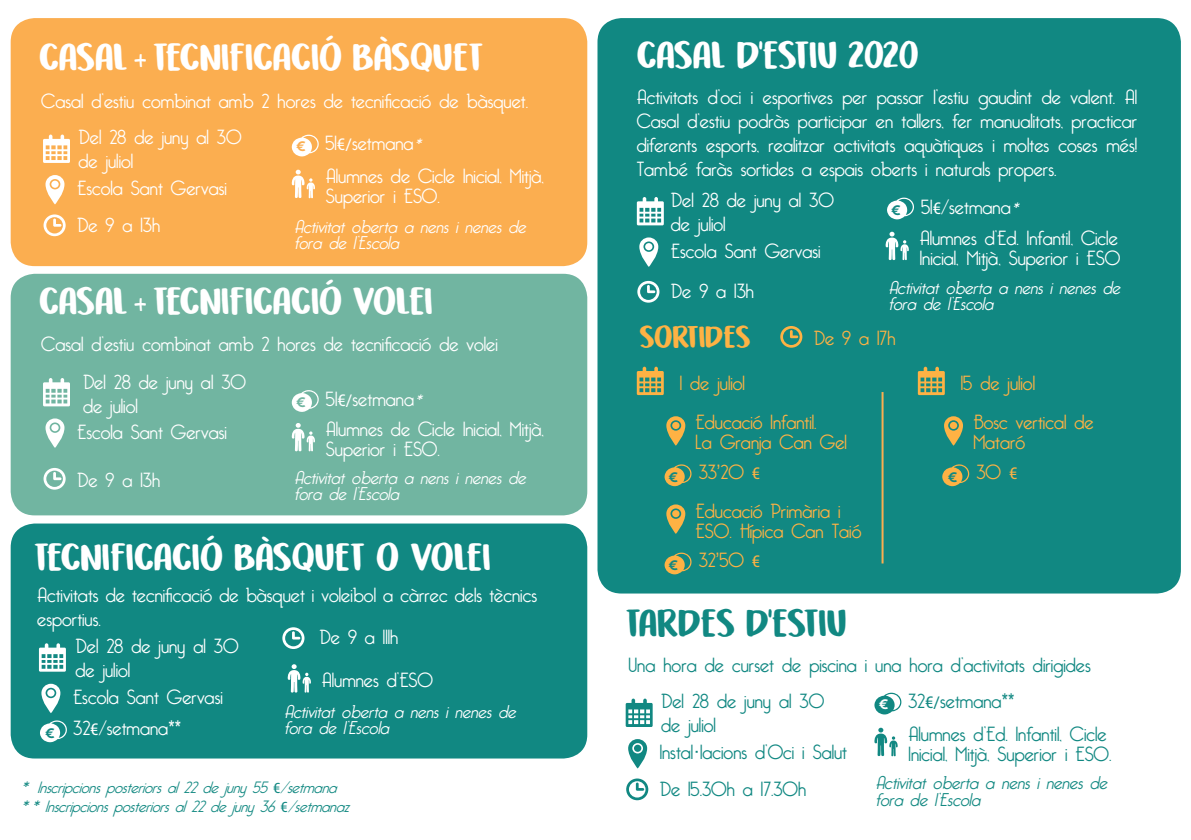
<style>
.page{position:relative;width:1191px;height:840px;background:#fff}
.page>*{position:absolute;margin:0;border:0;box-sizing:border-box;transform-origin:0 0}
.t1{font:40px "DK Honeyguide Caps";color:#fff}
.t2{font:40px "DK Honeyguide Caps";letter-spacing:-.01em;color:#118882}
.t3{font:32px "DK Honeyguide Caps";color:#feb244}
.t4{font:300 20px/24px "Bellerose";color:#fff}
.t5{font:300 20px/36.4px "Bellerose";color:#118882}
.t6{font:300 20px/20px "Bellerose";color:#feb244}
.t7{font:italic 300 18px/16px "Bellerose";color:#fff}
.t8{font:italic 300 18px/16px "Bellerose";color:#158a83}
.t9{font:italic 300 16px/19.2px "Bellerose";color:#158a83}
.t10{font:500 12px "Keep Calm";color:#118882}
.t11{font:500 12px "Keep Calm";color:#71b5a1}
.s1{font-family:"A Calling";font-size:34px}
.s2{font-family:"Keep Calm";font-weight:500;font-size:12px;color:#fbae50}
.s3{font-family:"Roboto";font-weight:400;font-size:16px}
.s4{font-family:"Futura BT";font-weight:700;font-style:italic;font-stretch:condensed;font-size:16px}
.s5{font-family:"Arial Narrow";font-weight:400}
.s6{font-family:"Futura BT";font-weight:700;font-stretch:condensed}
.s7{font-family:"Roboto";font-weight:400;font-style:normal;font-size:14px;color:#118882}
.s8{font-family:"Keep Calm";font-weight:500;font-size:12px;color:#118882}
.s9{font-family:"Arial";font-weight:400}
.s10{font-family:"Keep Calm";font-weight:500;font-size:12px;color:#fff}
</style>
<div class="page">
<div style="left:11px;top:523px;width:576px;height:235px;background:#118882;border-radius:24px"></div>
<div style="left:11px;top:18px;width:576px;height:248px;background:#fbae50;border-radius:24px"></div>
<div style="left:11px;top:273px;width:576px;height:242px;background:#71b5a1;border-radius:24px"></div>
<svg style="left:43px;top:134px;width:27px;height:29px"></svg>
<svg style="left:43px;top:378px;width:27px;height:28px"></svg>
<svg style="left:292px;top:135px;width:27px;height:21px"></svg>
<svg style="left:292px;top:390px;width:27px;height:21px"></svg>
<svg style="left:45px;top:175px;width:19px;height:29px"></svg>
<div style="left:51px;top:180px;width:8px;height:8px;background:#fff;border-radius:50%"></div>
<svg style="left:45px;top:418px;width:19px;height:29px"></svg>
<div style="left:51px;top:424px;width:8px;height:7px;background:#fff;border-radius:50%"></div>
<svg style="left:291px;top:170px;width:24px;height:28px"></svg>
<svg style="left:291px;top:423px;width:24px;height:28px"></svg>
<svg style="left:44px;top:214px;width:22px;height:22px"></svg>
<svg style="left:44px;top:468px;width:22px;height:21px"></svg>
<div style="left:597px;top:18px;width:583px;height:575px;background:#118882;border-radius:24px"></div>
<svg style="left:637px;top:197px;width:27px;height:28px"></svg>
<svg style="left:887px;top:197px;width:27px;height:22px"></svg>
<svg style="left:639px;top:237px;width:19px;height:30px"></svg>
<div style="left:645px;top:243px;width:7px;height:7px;background:#fff;border-radius:50%"></div>
<svg style="left:885px;top:231px;width:24px;height:29px"></svg>
<svg style="left:637px;top:281px;width:22px;height:21px"></svg>
<svg style="left:39px;top:643px;width:27px;height:28px"></svg>
<svg style="left:41px;top:683px;width:19px;height:29px"></svg>
<div style="left:47px;top:689px;width:8px;height:7px;background:#fff;border-radius:50%"></div>
<svg style="left:287px;top:664px;width:24px;height:28px"></svg>
<svg style="left:282px;top:627px;width:22px;height:21px"></svg>
<svg style="left:40px;top:720px;width:27px;height:21px"></svg>
<svg style="left:780px;top:326px;width:22px;height:21px"></svg>
<svg style="left:637px;top:366px;width:27px;height:29px"></svg>
<hr style="left:881px;top:392px;width:2px;height:171px;background:#fbae50">
<svg style="left:917px;top:366px;width:27px;height:29px"></svg>
<svg style="left:666px;top:416px;width:19px;height:29px"></svg>
<div style="left:672px;top:421px;width:7px;height:8px;background:#feb244;border-radius:50%"></div>
<svg style="left:944px;top:416px;width:19px;height:29px"></svg>
<div style="left:950px;top:421px;width:7px;height:8px;background:#feb244;border-radius:50%"></div>
<svg style="left:666px;top:504px;width:19px;height:29px"></svg>
<div style="left:672px;top:510px;width:7px;height:7px;background:#feb244;border-radius:50%"></div>
<svg style="left:664px;top:464px;width:27px;height:22px"></svg>
<svg style="left:942px;top:464px;width:27px;height:22px"></svg>
<svg style="left:664px;top:552px;width:27px;height:22px"></svg>
<svg style="left:625px;top:698px;width:27px;height:28px"></svg>
<svg style="left:874px;top:692px;width:27px;height:22px"></svg>
<svg style="left:628px;top:739px;width:19px;height:29px"></svg>
<div style="left:634px;top:744px;width:7px;height:7px;background:#118882;border-radius:50%"></div>
<svg style="left:874px;top:727px;width:24px;height:29px"></svg>
<svg style="left:626px;top:778px;width:22px;height:21px"></svg>
<h1 class="t1" style="left:39px;top:35px;width:445px">CASAL <span class="s1">+</span> TECNIFICACIÓ BÀSQUET</h1>
<p class="t4" style="left:41px;top:89px;width:488px">Casal d’estiu combinat amb 2 hores de tecnificació de bàsquet.</p>
<p class="t4" style="left:79px;top:126px;width:164px">Del 28 de juny al 30 de juliol</p>
<p class="t4" style="left:77px;top:177px;width:151px">Escola Sant Gervasi</p>
<p class="t4" style="left:77px;top:213px;width:84px">De 9 a 13h</p>
<p class="t4" style="left:296px;top:132px;width:132px"><span class="s2">€</span> 51<span class="s3">€/</span>setmana<span class="s4">*</span></p>
<p class="t4" style="left:326px;top:166px;width:219px;line-height:20px">Alumnes de Cicle Inicial, Mitjà,<br>Superior i ESO.</p>
<p class="t7" style="left:294px;top:219px;width:237px">Activitat oberta a nens i nenes de fora de l’Escola</p>
<h1 class="t1" style="left:39px;top:278px;width:395px">CASAL <span class="s1">+</span> TECNIFICACIÓ VOLEI</h1>
<p class="t4" style="left:41px;top:332px;width:458px">Casal d’estiu combinat amb 2 hores de tecnificació de volei</p>
<p class="t4" style="left:83px;top:370px;width:164px">Del 28 de juny al 30 de juliol</p>
<p class="t4" style="left:77px;top:420px;width:151px">Escola Sant Gervasi</p>
<p class="t4" style="left:77px;top:468px;width:84px">De 9 a 13h</p>
<p class="t11" style="left:296px;top:391px;width:11px">€</p>
<p class="t4" style="left:326px;top:387px;width:103px">51<span class="s3">€/</span>setmana<span class="s4">*</span></p>
<p class="t4" style="left:326px;top:419px;width:219px;line-height:20px">Alumnes de Cicle Inicial, Mitjà,<br>Superior i ESO.</p>
<p class="t7" style="left:294px;top:469px;width:237px">Activitat oberta a nens i nenes de fora de l’Escola</p>
<h1 class="t1" style="left:34px;top:534px;width:458px">TECNIFICACIÓ BÀSQUET O VOLEI</h1>
<p class="t4" style="left:37px;top:583px;width:501px">Activitats de tecnificació de bàsquet i voleibol a càrrec dels tècnics esportius.</p>
<p class="t4" style="left:319px;top:625px;width:80px">De 9 a 111h</p>
<p class="t4" style="left:76px;top:634px;width:164px">Del 28 de juny al 30 de juliol</p>
<p class="t4" style="left:322px;top:668px;width:113px">Alumnes d’ESO</p>
<p class="t4" style="left:73px;top:685px;width:151px">Escola Sant Gervasi</p>
<p class="t7" style="left:284px;top:704px;width:237px">Activitat oberta a nens i nenes de fora de l’Escola</p>
<p class="t4" style="left:45px;top:716px;width:138px"><sub>€</sub> 32<span class="s3">€</span>/setmana<span class="s5">**</span></p>
<p class="t9" style="left:21px;top:778px;width:336px"><span class="s6">*</span> Inscripcionsposteriorsal22dejuny55<span class="s7">€</span> /setmana <span class="s6">**</span> Inscripcionsposteriorsal22dejuny36<span class="s7">€</span> /setmanaz</p>
<h1 class="t1" style="left:637px;top:33px;width:283px">CASAL D'ESTIU 2020</h1>
<p class="t4" style="left:637px;top:85px;width:502px;text-align:justify">Activitats d’oci i esportives per passar l’estiu gaudint de valent. Al Casal d’estiu podràs participar en tallers, fer manualitats, practicar diferents esports, realitzar activitats aquàtiques i moltes coses més!<br>També faràs sortides a espais oberts i naturals propers.</p>
<p class="t4" style="left:671px;top:189px;width:164px">Del 28 de juny al 30 de juliol</p>
<p class="t4" style="left:891px;top:195px;width:134px"><span class="s8">€</span> 51<span class="s3">€</span>/setmana<span class="s4">*</span></p>
<p class="t4" style="left:919px;top:226px;width:200px">Alumnes d’Ed. Infantil, Cicle</p>
<p class="t4" style="left:671px;top:239px;width:151px">Escola Sant Gervasi</p>
<p class="t4" style="left:919px;top:246px;width:202px">Inicial, Mitjà, Superior i ESO</p>
<p class="t4" style="left:671px;top:280px;width:84px">De 9 a 13h</p>
<p class="t7" style="left:888px;top:280px;width:237px">Activitat oberta a nens i nenes de fora de l’Escola</p>
<h2 class="t3" style="left:639px;top:318px;width:113px">SORTIDES</h2>
<p class="t6" style="left:814px;top:329px;width:83px">De 9 a 17h</p>
<p class="t6" style="left:680px;top:373px;width:67px">1 de juliol</p>
<p class="t6" style="left:960px;top:373px;width:76px">15 de juliol</p>
<p class="t6" style="left:695px;top:413px;width:153px">Educació Infantil.<br>La Granja Can Gel</p>
<p class="t6" style="left:973px;top:413px;width:122px">Bosc vertical de<br>Mataró</p>
<p class="t10" style="left:668px;top:466px;width:11px">€</p>
<p class="t10" style="left:668px;top:554px;width:11px">€</p>
<p class="t6" style="left:698px;top:462px;width:63px">33<span class="s5">’</span>20 <span class="s3">€</span></p>
<p class="t6" style="left:976px;top:462px;width:43px">30 <span class="s3">€</span></p>
<p class="t10" style="left:947px;top:466px;width:11px">€</p>
<p class="t6" style="left:695px;top:501px;width:167px">Educació Primària i<br>ESO. Hípica Can Taió</p>
<p class="t6" style="left:698px;top:550px;width:63px">32<span class="s5">’</span>50 <span class="s3">€</span></p>
<h1 class="t2" style="left:625px;top:600px;width:222px">TARDES D'ESTIU</h1>
<p class="t5" style="left:661px;top:647px;width:431px;text-indent:-33px">Una hora de curset de piscina i una hora d’activitats dirigides<br>Del 28 de juny al 30</p>
<p class="t5" style="left:661px;top:707px;width:56px">de juliol</p>
<p class="t5" style="left:908px;top:716px;width:200px">Alumnes d’Ed. Infantil, Cicle</p>
<p class="t5" style="left:660px;top:734px;width:189px">Instal<span class="s9">·</span>lacions d’Oci i Salut</p>
<p class="t5" style="left:908px;top:736px;width:204px">Inicial, Mitjà, Superior i ESO.</p>
<p class="t5" style="left:660px;top:771px;width:148px">De 15.30h a 17.30h</p>
<p class="t5" style="left:879px;top:683px;width:137px"><span class="s10">€</span> 32<span class="s3">€/</span>setmana<span class="s5">**</span></p>
<p class="t8" style="left:875px;top:775px;width:237px">Activitat oberta a nens i nenes de fora de l’Escola</p>
</div>
